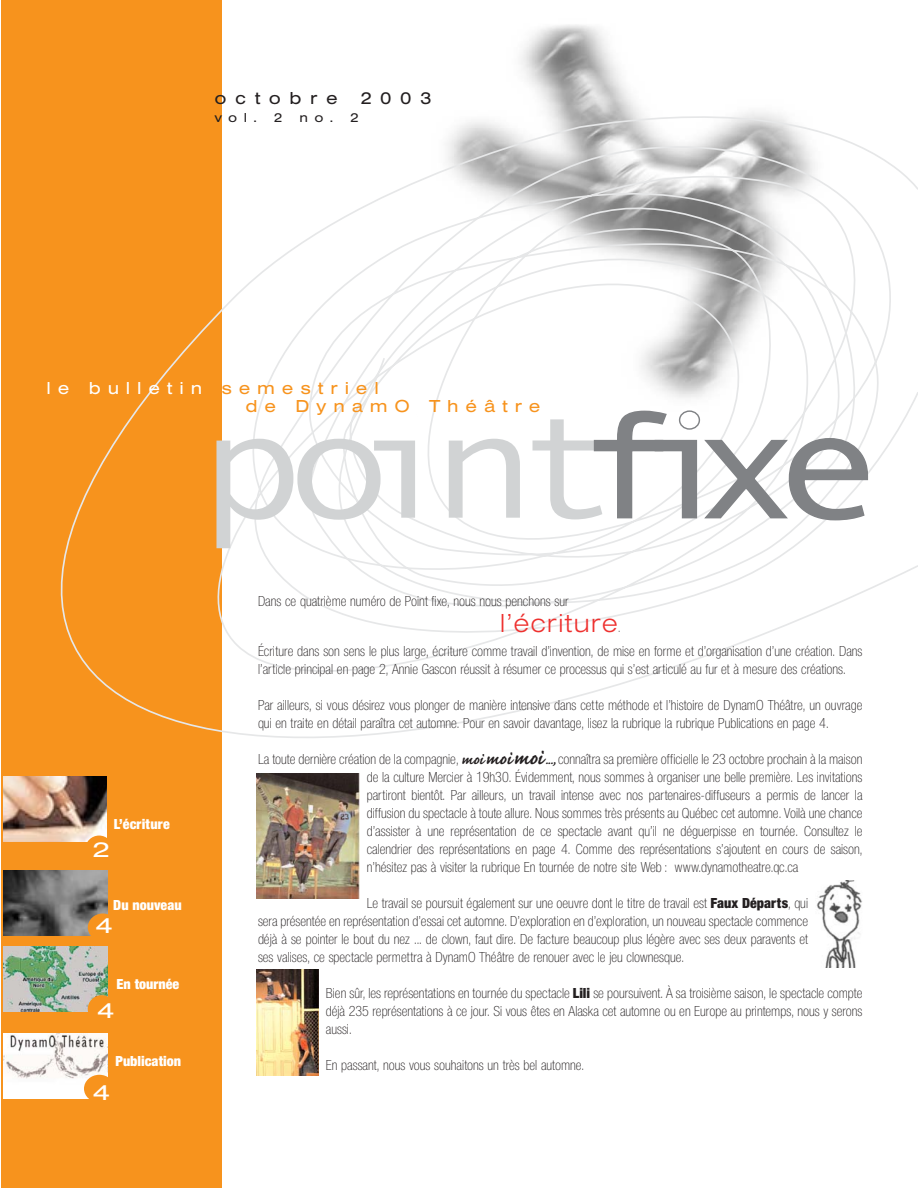
<style>
.page{position:relative;width:918px;height:1188px;background:#fff}
.page>*{position:absolute;margin:0;border:0;box-sizing:border-box;transform-origin:0 0}
.t1{font:27px "Sans Light Extended DTC";letter-spacing:.03em;color:#ee312f}
.t2{font:22.5px "Sans Extended Regular DTC";color:#fff;scale:1.25 1}
.t3{font:18px/18px "Sans Extended Regular DTC";letter-spacing:.38em;color:#f7931d}
.t4{font:18px "Sans Extended Regular DTC";letter-spacing:.475em;color:#231f20}
.t5{font:15px/18px "Sans Thin Condensed DTC";color:#231f20;text-align:justify}
.t6{font:15px "Sans Black Condensed DTC";color:#fff}
.t7{font:13.5px "Sans Extended Regular DTC";color:#231f20}
.s1{color:#fff}
.s2{font-family:"Sans Thin Condensed DTC";font-size:13.5px;color:#231f20}
.s3{font-family:"Caflisch Script";font-weight:700;font-size:18px}
.s4{font-family:"Caflisch Script";font-weight:700;font-size:21px}
.s5{font-family:"Caflisch Script";font-weight:700;font-size:24px}
.s6{font-family:"Caflisch Script";font-weight:700}
.s7{font-family:"Sans Black Condensed DTC"}
</style>
<div class="page">
<img style="left:521px;top:25px;width:259px;height:91px">
<div style="left:1px;top:0;width:221px;height:1188px;background:#f7931d"></div>
<svg style="left:61px;top:116px;width:857px;height:622px"></svg>
<img style="left:3px;top:871px;width:105px;height:65px">
<svg style="left:216px;top:411px;width:202px;height:137px"></svg>
<svg style="left:449px;top:439px;width:71px;height:79px"></svg>
<svg style="left:533px;top:410px;width:335px;height:111px"></svg>
<div style="left:393px;top:408px;width:26px;height:26px;background:#fff;border-radius:50%"></div>
<div style="left:675px;top:407px;width:29px;height:27px;background:#fff;border-radius:50%"></div>
<div style="left:679px;top:410px;width:21px;height:20px;border:1px solid #808285;border-radius:50%"></div>
<img style="left:3px;top:776px;width:103px;height:65px">
<div style="left:85px;top:836px;width:28px;height:27px;background:#f7931d;border-radius:50%"></div>
<img style="left:3px;top:947px;width:105px;height:65px">
<div style="left:88px;top:914px;width:30px;height:27px;background:#f7931d;border-radius:50%"></div>
<div style="left:88px;top:995px;width:27px;height:28px;background:#f7931d;border-radius:50%"></div>
<img style="left:256px;top:774px;width:103px;height:125px">
<img style="left:816px;top:880px;width:46px;height:88px">
<img style="left:256px;top:970px;width:62px;height:106px">
<div style="left:3px;top:1034px;width:105px;height:65px;background:#fff"></div>
<img style="left:3px;top:1034px;width:105px;height:51px">
<div style="left:84px;top:1075px;width:31px;height:27px;background:#f7931d;border-radius:50%"></div>
<p class="t4" style="left:214px;top:91px;width:125px">octobre</p>
<p class="t4" style="left:360px;top:91px;width:73px">2003</p>
<p class="t7" style="left:214px;top:112px;width:44px">vol.</p>
<p class="t7" style="left:274px;top:112px;width:10px">2</p>
<p class="t7" style="left:299px;top:112px;width:61px">no. 2</p>
<p class="t3" style="left:246px;top:380px;width:296px;text-indent:-199px"><span class="s1">le bulletin</span> semestriel<br>de DynamO Théâtre</p>
<p class="t6" style="left:114px;top:818px;width:58px">L’écriture</p>
<h2 class="t2" style="left:92px;top:841px;width:16px">2</h2>
<p class="t6" style="left:113px;top:900px;width:70px">Du nouveau</p>
<h2 class="t2" style="left:95px;top:917px;width:16px">4</h2>
<p class="t6" style="left:116px;top:978px;width:64px">En tournée</p>
<h2 class="t2" style="left:97px;top:1002px;width:16px">4</h2>
<p class="t6" style="left:116px;top:1055px;width:67px">Publication</p>
<h2 class="t2" style="left:93px;top:1084px;width:16px">4</h2>
<p class="t5" style="left:258px;top:593px;width:312px">Dans ce quatrième numéro de Point fixe, nous nous penchons sur</p>
<h1 class="t1" style="left:500px;top:612px;width:122px">l’écriture<span class="s2">.</span></h1>
<p class="t5" style="left:258px;top:643px;width:606px">Écriture dans son sens le plus large, écriture comme travail d’invention, de mise en forme et d’organisation d’une création. Dans l’article principal en page 2, Annie Gascon réussit à résumer ce processus qui s’est articulé au fur et à mesure des créations.</p>
<p class="t5" style="left:258px;top:697px;width:606px">Par ailleurs, si vous désirez vous plonger de manière intensive dans cette méthode et l’histoire de DynamO Théâtre, un ouvrage qui en traite en détail paraîtra cet automne. Pour en savoir davantage, lisez la rubrique la rubrique Publications en page 4.</p>
<p class="t5" style="left:367px;top:751px;width:497px;text-indent:-109px">La toute dernière création de la compagnie, <span class="s3">moi</span><span class="s4">moi</span><span class="s5">moi</span><span class="s6">...,</span> connaîtra sa première officielle le 23 octobre prochain à la maison de la culture Mercier à 19h30. Évidemment, nous sommes à organiser une belle première. Les invitations partiront bientôt. Par ailleurs, un travail intense avec nos partenaires-diffuseurs a permis de lancer la diffusion du spectacle à toute allure. Nous sommes très présents au Québec cet automne. Voilà une chance d’assister à une représentation de ce spectacle avant qu’il ne déguerpisse en tournée. Consultez le calendrier des représentations en page 4. Comme des représentations s’ajoutent en cours de saison, n’hésitez pas à visiter la rubrique En tournée de notre site Web : www.dynamotheatre.qc.ca</p>
<p class="t5" style="left:258px;top:895px;width:552px;text-indent:109px">Le travail se poursuit également sur une oeuvre dont le titre de travail est <span class="s7">Faux Départs</span>, qui sera présentée en représentation d’essai cet automne. D’exploration en d’exploration, un nouveau spectacle commence déjà à se pointer le bout du nez ... de clown, faut dire. De facture beaucoup plus légère avec ses deux paravents et ses valises, ce spectacle permettra à DynamO Théâtre de renouer avec le jeu clownesque.</p>
<p class="t5" style="left:326px;top:985px;width:538px">Bien sûr, les représentations en tournée du spectacle <span class="s7">Lili</span> se poursuivent. À sa troisième saison, le spectacle compte déjà 235 représentations à ce jour. Si vous êtes en Alaska cet automne ou en Europe au printemps, nous y serons aussi.</p>
<p class="t5" style="left:326px;top:1057px;width:260px">En passant, nous vous souhaitons un très bel automne.</p>
</div>
